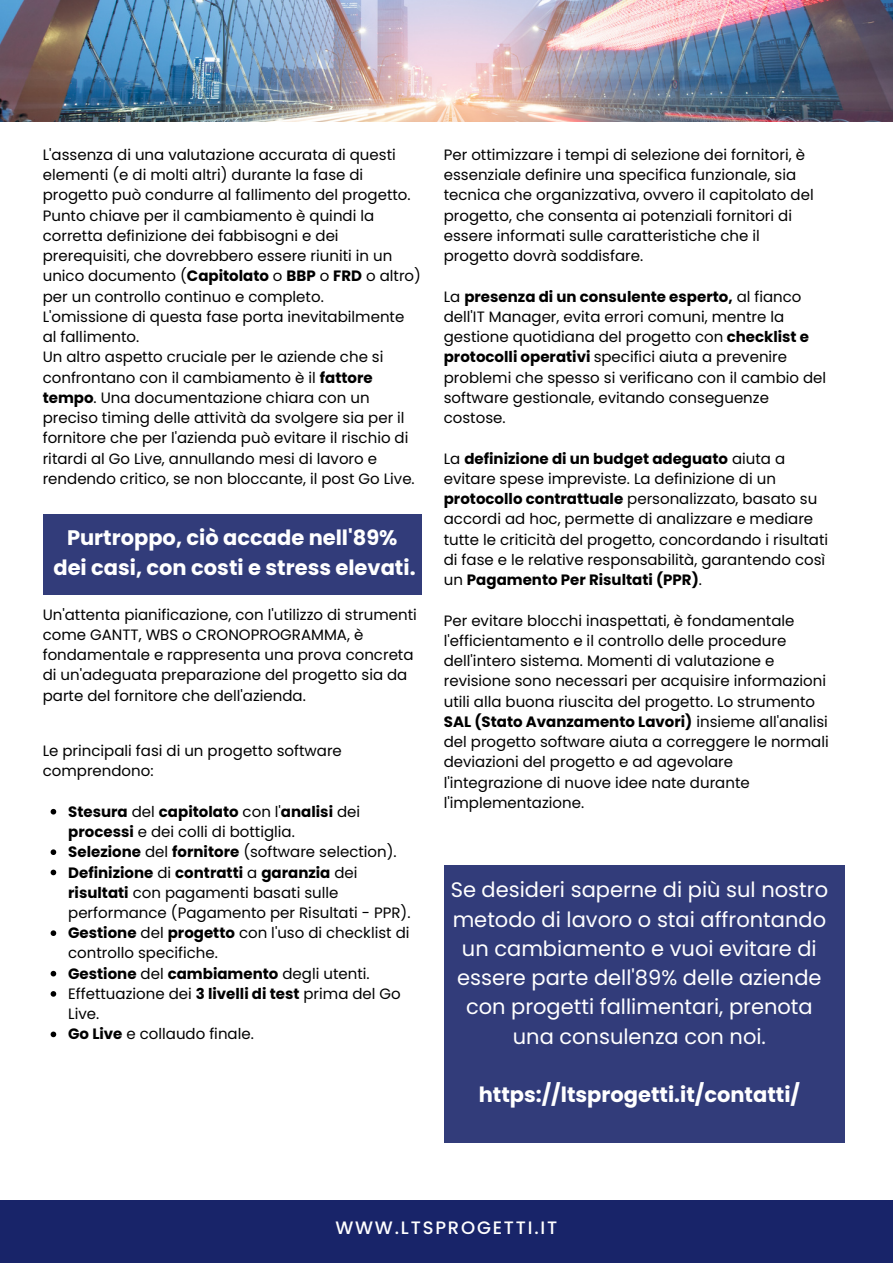
<style>
.page{position:relative;width:893px;height:1264px;background:#fff}
.page>*{position:absolute;margin:0;border:0;box-sizing:border-box;transform-origin:0 0}
.t1{font:21px/29.2px "Poppins";color:#fff;text-align:center}
.t2{font:700 21px "Poppins";color:#fff}
.t3{font:500 18px "Poppins";letter-spacing:.1em;color:#fff}
.t4{font:15px/20.2px "Poppins";color:#000}
.t5{font:700 15px/20.2px "Poppins";color:#000}
.s1{font-weight:700}
.s2{font-weight:400}
</style>
<div class="page">
<img style="left:0;top:0;width:892px;height:121px">
<div style="left:0;top:1199px;width:892px;height:63px;background:#182469"></div>
<div style="left:43px;top:514px;width:378px;height:80px;background:#323c7a"></div>
<svg style="left:51px;top:809px;width:5px;height:5px"></svg>
<svg style="left:51px;top:849px;width:5px;height:6px"></svg>
<svg style="left:51px;top:869px;width:5px;height:6px"></svg>
<svg style="left:51px;top:930px;width:5px;height:6px"></svg>
<svg style="left:51px;top:970px;width:5px;height:6px"></svg>
<svg style="left:51px;top:991px;width:5px;height:5px"></svg>
<svg style="left:51px;top:1031px;width:5px;height:6px"></svg>
<div style="left:444px;top:865px;width:400px;height:277px;background:#323c7a"></div>
<p class="t4" style="left:43px;top:145px;width:380px">L'assenza di una valutazione accurata di questi elementi (e di molti altri) durante la fase di progetto può condurre al fallimento del progetto.<br>Punto chiave per il cambiamento è quindi la corretta definizione dei fabbisogni e dei prerequisiti, che dovrebbero essere riuniti in un unico documento (<span class="s1">Capitolato</span> o <span class="s1">BBP</span> o <span class="s1">FRD</span> o altro) per un controllo continuo e completo.</p>
<p class="t4" style="left:43px;top:306px;width:363px">L'omissione di questa fase porta inevitabilmente al fallimento.</p>
<p class="t4" style="left:43px;top:347px;width:373px">Un altro aspetto cruciale per le aziende che si confrontano con il cambiamento è il <span class="s1">fattore tempo</span>. Una documentazione chiara con un preciso timing delle attività da svolgere sia per il fornitore che per l'azienda può evitare il rischio di ritardi al Go Live, annullando mesi di lavoro e rendendo critico, se non bloccante, il post Go Live.</p>
<p class="t2" style="left:67px;top:523px;width:332px">Purtroppo, ciò accade nell'89%</p>
<p class="t2" style="left:53px;top:552px;width:363px">dei casi, con costi e stress elevati.</p>
<p class="t4" style="left:43px;top:604px;width:375px">Un'attenta pianificazione, con l'utilizzo di strumenti come GANTT, WBS o CRONOPROGRAMMA, è fondamentale e rappresenta una prova concreta di un'adeguata preparazione del progetto sia da parte del fornitore che dell'azienda.</p>
<p class="t4" style="left:43px;top:740px;width:301px">Le principali fasi di un progetto software comprendono:</p>
<p class="t5" style="left:68px;top:801px;width:293px">Stesura <span class="s2">del</span> capitolato <span class="s2">con l'</span>analisi <span class="s2">dei </span>processi <span class="s2">e dei colli di bottiglia.</span></p>
<p class="t4" style="left:68px;top:841px;width:330px"><span class="s1">Selezione</span> del <span class="s1">fornitore</span> (software selection).</p>
<p class="t4" style="left:68px;top:862px;width:344px"><span class="s1">Definizione</span> di <span class="s1">contratti</span> a <span class="s1">garanzia</span> dei <span class="s1">risultati</span> con pagamenti basati sulle performance (Pagamento per Risultati - PPR).</p>
<p class="t4" style="left:68px;top:922px;width:343px"><span class="s1">Gestione</span> del <span class="s1">progetto</span> con l'uso di checklist di controllo specifiche.</p>
<p class="t5" style="left:68px;top:963px;width:303px">Gestione <span class="s2">del</span> cambiamento <span class="s2">degli utenti.</span></p>
<p class="t4" style="left:68px;top:983px;width:334px">Effettuazione dei <span class="s1">3 livelli di test</span> prima del Go<br>Live.</p>
<p class="t4" style="left:68px;top:1024px;width:187px"><span class="s1">Go Live</span> e collaudo finale.</p>
<p class="t4" style="left:444px;top:145px;width:371px">Per ottimizzare i tempi di selezione dei fornitori, è essenziale definire una specifica funzionale, sia tecnica che organizzativa, ovvero il capitolato del progetto, che consenta ai potenziali fornitori di essere informati sulle caratteristiche che il progetto dovrà soddisfare.</p>
<p class="t4" style="left:444px;top:286px;width:384px">La <span class="s1">presenza di un consulente esperto,</span> al fianco dell'IT Manager, evita errori comuni, mentre la gestione quotidiana del progetto con <span class="s1">checklist e protocolli operativi</span> specifici aiuta a prevenire problemi che spesso si verificano con il cambio del software gestionale, evitando conseguenze costose.</p>
<p class="t4" style="left:444px;top:448px;width:386px">La <span class="s1">definizione di un budget adeguato</span> aiuta a evitare spese impreviste. La definizione di un <span class="s1">protocollo contrattuale</span> personalizzato, basato su accordi ad hoc, permette di analizzare e mediare tutte le criticità del progetto, concordando i risultati di fase e le relative responsabilità, garantendo così un <span class="s1">Pagamento Per Risultati (PPR)</span>.</p>
<p class="t4" style="left:444px;top:610px;width:386px">Per evitare blocchi inaspettati, è fondamentale l'efficientamento e il controllo delle procedure dell'intero sistema. Momenti di valutazione e revisione sono necessari per acquisire informazioni utili alla buona riuscita del progetto. Lo strumento <span class="s1">SAL (Stato Avanzamento Lavori)</span> insieme all'analisi del progetto software aiuta a correggere le normali deviazioni del progetto e ad agevolare l'integrazione di nuove idee nate durante l'implementazione.</p>
<p class="t1" style="left:450px;top:875px;width:379px">Se desideri saperne di più sul nostro metodo di lavoro o stai affrontando un cambiamento e vuoi evitare di essere parte dell'89% delle aziende con progetti fallimentari, prenota una consulenza con noi.</p>
<p class="t2" style="left:478px;top:1079px;width:323px">https://ltsprogetti.it/contatti/</p>
<p class="t3" style="left:335px;top:1214px;width:223px">WWW.LTSPROGETTI.IT</p>
</div>
